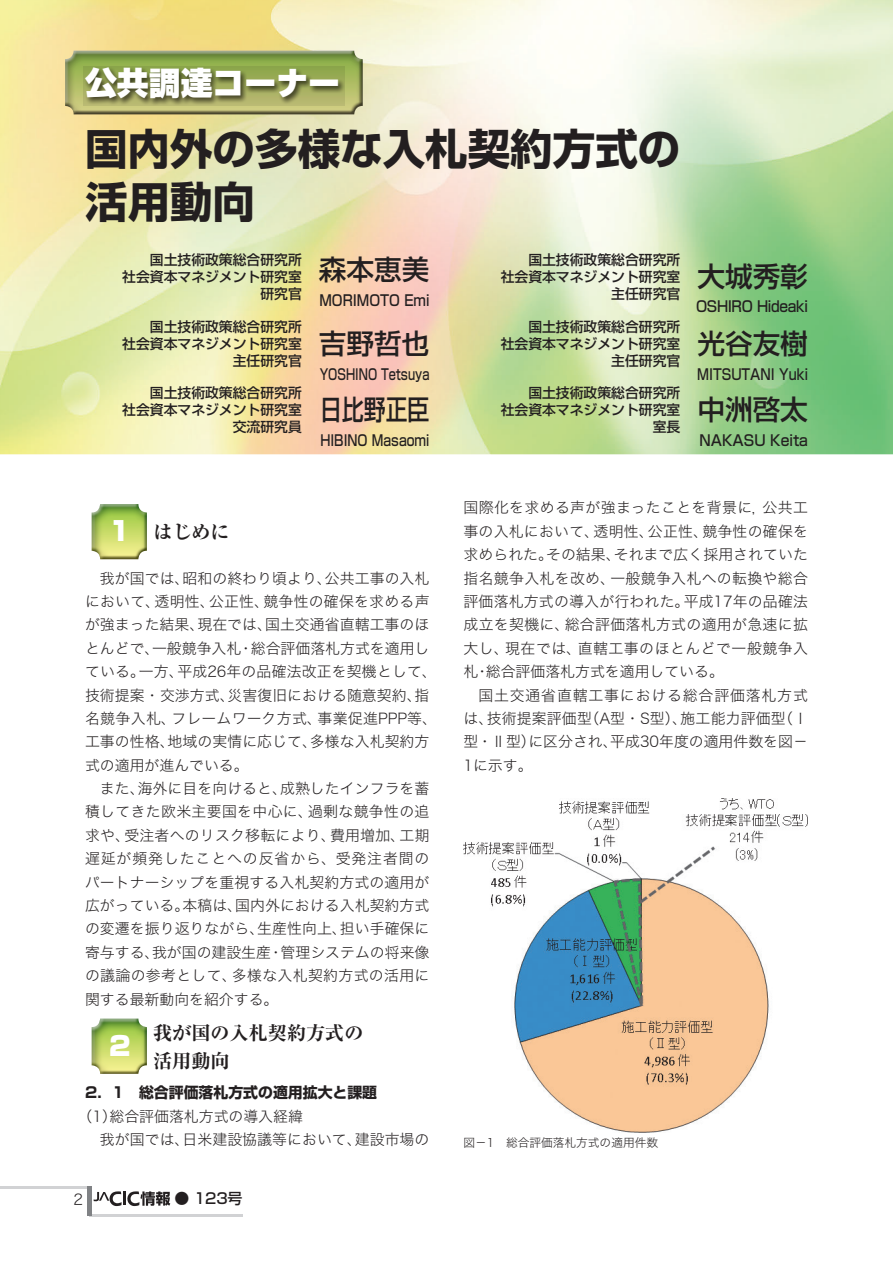
<style>
.page{position:relative;width:893px;height:1263px;background:#fff}
.page>*{position:absolute;margin:0;border:0;box-sizing:border-box;transform-origin:0 0}
.t1{font:700 42.45px/53.1px "Shin Go Pr 6 N";color:#231f20}
.t2{font:900 31.95px "Shin Go Pro";color:#fff}
.t3{font:500 27.6px "Shin Go Pr 6 N";color:#231f20}
.t4{font:900 26.55px "Shin Go Pr 6 N";color:#fff}
.t5{font:700 expanded 19.2px/28.7px "Ryumin Pr 6 N";color:#231f20}
.t6{font:14.85px/23.4px "Hira Kaku Std N W2";letter-spacing:.005em;color:#231f20;text-align:justify}
.t7{font:700 14.85px "Shin Go Pr 6 N";color:#231f20}
.t8{font:500 14.85px "Shin Go Pr 6 N";color:#231f20;scale:.76 1}
.t9{font:500 14.85px "Shin Go Pr 6 N";color:#231f20;scale:.85 1}
.t10{font:500 14.85px "Shin Go Pr 6 N";color:#231f20;scale:.83 1}
.t11{font:500 14.85px "Shin Go Pr 6 N";letter-spacing:-.02em;color:#231f20;scale:.92 1}
.t12{font:500 14.85px "Shin Go Pr 6 N";color:#231f20;scale:.89 1}
.t13{font:500 14.85px "Shin Go Pr 6 N";color:#231f20;scale:.93 1}
.t14{font:500 14.85px "Shin Go Pr 6 N";color:#231f20}
.t15{font:500 13.8px/17px "Shin Go Pr 6 N";color:#231f20;text-align:right}
.t16{font:11.7px "Hira Kaku Std N W2";color:#231f20}
.s1{font-family:"Shin Go Pr 6 N";font-weight:900;font-stretch:normal;font-size:26.55px;color:#fff}
</style>
<div class="page">
<hr style="left:0;top:1186px;width:89px;height:2px;background:#d1d2d4">
<hr style="left:89px;top:1214px;width:153px;height:2px;background:#d1d2d4">
<hr style="left:87px;top:1186px;width:4px;height:30px;background:#808285">
<svg style="left:94px;top:1191px;width:76px;height:15px"></svg>
<img style="left:0;top:0;width:893px;height:454px">
<svg style="left:65px;top:49px;width:300px;height:68px"></svg>
<svg style="left:83px;top:66px;width:262px;height:40px"></svg>
<img style="left:91px;top:512px;width:48px;height:48px">
<img style="left:144px;top:512px;width:3px;height:40px">
<img style="left:92px;top:504px;width:52px;height:55px">
<img style="left:91px;top:1027px;width:1px;height:39px">
<img style="left:92px;top:1018px;width:55px;height:56px">
<img style="left:95px;top:1018px;width:43px;height:8px">
<img style="left:463px;top:798px;width:345px;height:334px">
<h2 class="t2" style="left:85px;top:58px;width:257px">公共調達コーナー</h2>
<h1 class="t1" style="left:85px;top:122px;width:597px">国内外の多様な入札契約方式の活用動向</h1>
<p class="t15" style="left:122px;top:250px;width:181px">国土技術政策総合研究所<br>社会資本マネジメント研究室研究官</p>
<h3 class="t3" style="left:319px;top:247px;width:112px">森本恵美</h3>
<p class="t15" style="left:528px;top:250px;width:154px">国土技術政策総合研究所</p>
<p class="t15" style="left:501px;top:267px;width:181px">社会資本マネジメント研究室</p>
<p class="t15" style="left:611px;top:284px;width:198px">主任研究官 <sup>大城秀彰</sup></p>
<p class="t11" style="left:696px;top:295px;width:123px">OSHIRO Hideaki</p>
<p class="t12" style="left:319px;top:288px;width:125px">MORIMOTO Emi</p>
<p class="t15" style="left:150px;top:318px;width:154px">国土技術政策総合研究所</p>
<p class="t15" style="left:122px;top:335px;width:181px">社会資本マネジメント研究室</p>
<p class="t15" style="left:233px;top:352px;width:198px">主任研究官 <sup>吉野哲也</sup></p>
<p class="t8" style="left:320px;top:362px;width:146px">YOSHINO Tetsuya</p>
<p class="t15" style="left:150px;top:383px;width:154px">国土技術政策総合研究所</p>
<p class="t15" style="left:122px;top:400px;width:181px">社会資本マネジメント研究室</p>
<p class="t15" style="left:233px;top:417px;width:198px">交流研究員 <sup>日比野正臣</sup></p>
<p class="t10" style="left:320px;top:428px;width:133px">HIBINO Masaomi</p>
<p class="t5" style="left:109px;top:517px;width:122px"><span class="s1">1</span> はじめに</p>
<p class="t6" style="left:85px;top:566px;width:353px;text-align:left;text-indent:15px">我が国では、昭和の終わり頃より、公共工事の入札において、透明性、公正性、競争性の確保を求める声が強まった結果、現在では、国土交通省直轄工事のほとんどで、一般競争入札・総合評価落札方式を適用している。一方、平成26年の品確法改正を契機として、技術提案・交渉方式、災害復旧における随意契約、指名競争入札、フレームワーク方式、事業促進PPP等、工事の性格、地域の実情に応じて、多様な入札契約方式の適用が進んでいる。</p>
<p class="t6" style="left:85px;top:776px;width:346px;text-indent:15px">また、海外に目を向けると、成熟したインフラを蓄積してきた欧米主要国を中心に、過剰な競争性の追求や、受注者へのリスク移転により、費用増加、工期遅延が頻発したことへの反省から、受発注者間のパートナーシップを重視する入札契約方式の適用が広がっている。本稿は、国内外における入札契約方式の変遷を振り返りながら、生産性向上、担い手確保に寄与する、我が国の建設生産・管理システムの将来像の議論の参考として、多様な入札契約方式の活用に関する最新動向を紹介する。</p>
<p class="t5" style="left:153px;top:1017px;width:212px">我が国の入札契約方式の活用動向</p>
<h3 class="t4" style="left:109px;top:1024px;width:23px">2</h3>
<p class="t7" style="left:85px;top:1081px;width:294px">2．1　総合評価落札方式の適用拡大と課題</p>
<p class="t6" style="left:100px;top:1104px;width:331px;text-indent:-22px">（1）総合評価落札方式の導入経緯<br>我が国では、日米建設協議等において、建設市場の</p>
<p class="t6" style="left:73px;top:1187px;width:11px">2</p>
<p class="t14" style="left:175px;top:1186px;width:69px">● 123号</p>
<p class="t15" style="left:528px;top:318px;width:154px">国土技術政策総合研究所</p>
<p class="t15" style="left:501px;top:335px;width:181px">社会資本マネジメント研究室</p>
<p class="t15" style="left:611px;top:352px;width:198px">主任研究官 <sup>光谷友樹</sup></p>
<p class="t9" style="left:697px;top:362px;width:132px">MITSUTANI Yuki</p>
<p class="t15" style="left:501px;top:383px;width:181px">国土技術政策総合研究所<br>社会資本マネジメント研究室</p>
<h3 class="t3" style="left:653px;top:387px;width:157px"><sub>室長</sub> 中洲啓太</h3>
<p class="t13" style="left:699px;top:428px;width:118px">NAKASU Keita</p>
<p class="t6" style="left:463px;top:496px;width:346px">国際化を求める声が強まったことを背景に，公共工事の入札において、透明性、公正性、競争性の確保を求められた。その結果、それまで広く採用されていた指名競争入札を改め、一般競争入札への転換や総合評価落札方式の導入が行われた。平成17年の品確法成立を契機に、総合評価落札方式の適用が急速に拡大し、現在では、直轄工事のほとんどで一般競争入札・総合評価落札方式を適用している。</p>
<p class="t6" style="left:463px;top:683px;width:346px;text-indent:15px">国土交通省直轄工事における総合評価落札方式は、技術提案評価型（A型・S型）、施工能力評価型（Ⅰ型・Ⅱ型）に区分され、平成30年度の適用件数を図－1に示す。</p>
<p class="t16" style="left:463px;top:1133px;width:196px">図－1　総合評価落札方式の適用件数</p>
</div>
